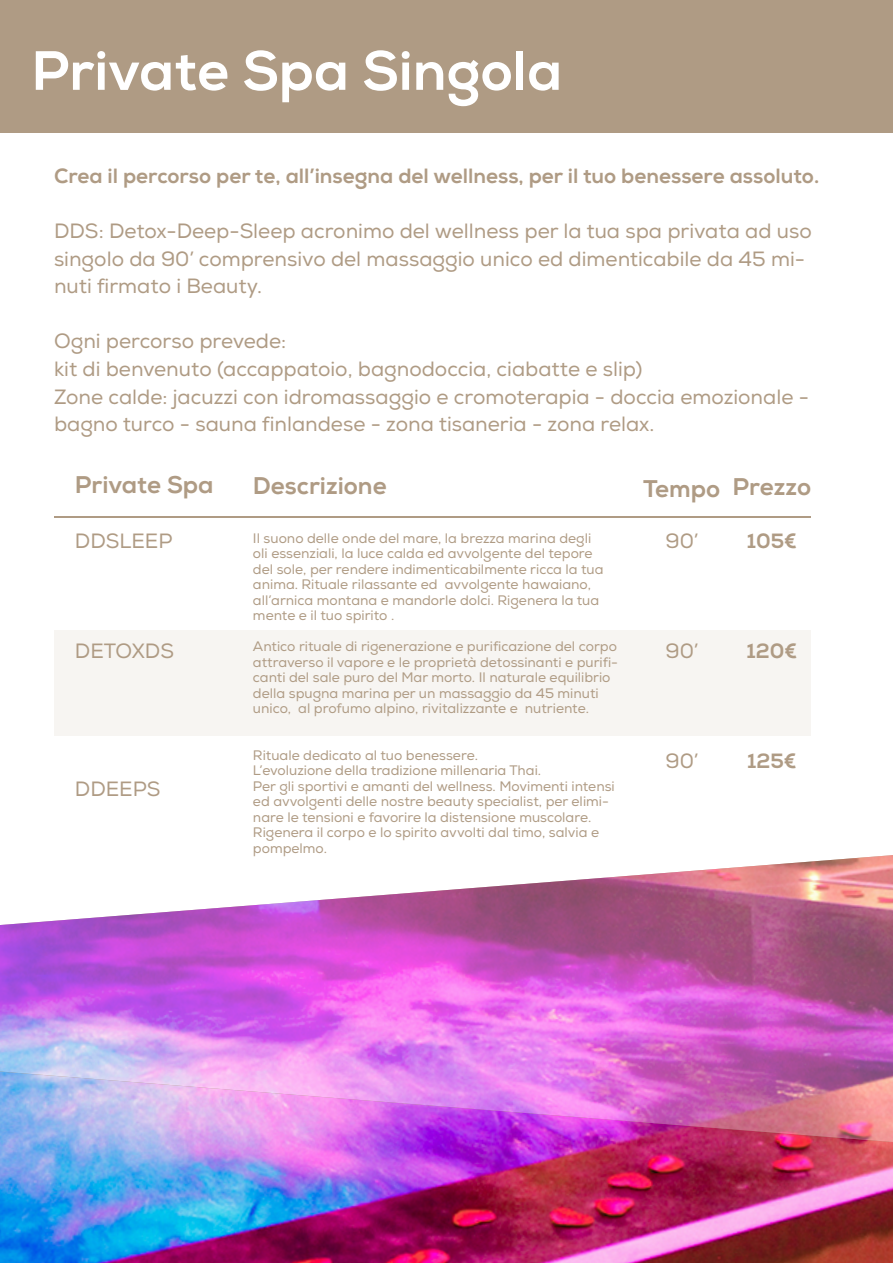
<style>
.page{position:relative;width:893px;height:1263px;background:#fff}
.page>*{position:absolute;margin:0;border:0;box-sizing:border-box;transform-origin:0 0}
.t1{font:55.2px "Nexa X Bold";color:#fff}
.t2{font:24.15px "Nexa X Bold";color:#af9b84}
.t3{font:20.7px/27.5px "Nexa";color:#af9b84}
.t4{font:20.7px "Nexa X Bold";color:#af9b84}
.t5{font:13.8px/15.5px "Nexa";color:#af9b84}
</style>
<div class="page">
<div style="left:0;top:0;width:893px;height:132px;background:#af9b84"></div>
<img style="left:0;top:855px;width:893px;height:146px">
<img style="left:0;top:1001px;width:893px;height:262px">
<hr style="left:54px;top:516px;width:756px;height:1px;background:#af9b84">
<div style="left:54px;top:630px;width:756px;height:106px;background:#f7f5f2"></div>
<h1 class="t1" style="left:31px;top:37px;width:533px">Private Spa Singola</h1>
<h3 class="t4" style="left:54px;top:163px;width:767px">Crea il percorso per te, all’insegna del wellness, per il tuo benessere assoluto.</h3>
<h3 class="t3" style="left:54px;top:218px;width:759px">DDS: Detox-Deep-Sleep acronimo del wellness per la tua spa privata ad uso singolo da 90’ comprensivo del massaggio unico ed dimenticabile da 45 mi&shy;nuti firmato i Beauty.</h3>
<h3 class="t3" style="left:54px;top:328px;width:756px">Ogni percorso prevede:<br>kit di benvenuto (accappatoio, bagnodoccia, ciabatte e slip)<br>Zone calde: jacuzzi con idromassaggio e cromoterapia - doccia emozionale - bagno turco - sauna finlandese - zona tisaneria - zona relax.</h3>
<h2 class="t2" style="left:75px;top:470px;width:140px">Private Spa</h2>
<h3 class="t3" style="left:75px;top:527px;width:99px">DDSLEEP</h3>
<h2 class="t2" style="left:253px;top:471px;width:135px">Descrizione</h2>
<h2 class="t2" style="left:643px;top:473px;width:79px">Tempo</h2>
<h2 class="t2" style="left:733px;top:472px;width:80px">Prezzo</h2>
<h3 class="t4" style="left:747px;top:528px;width:52px">105€</h3>
<h3 class="t3" style="left:665px;top:527px;width:35px">90’</h3>
<p class="t5" style="left:253px;top:531px;width:352px">Il suono delle onde del mare, la brezza marina degli oli essenziali, la luce calda ed avvolgente del tepore del sole, per rendere indimenticabilmente ricca la tua anima. Rituale rilassante ed avvolgente hawaiano, all’arnica montana e mandorle dolci. Rigenera la tua mente e il tuo spirito .</p>
<p class="t5" style="left:253px;top:639px;width:367px">Antico rituale di rigenerazione e purificazione del corpo attraverso il vapore e le proprietà detossinanti e purifi&shy;canti del sale puro del Mar morto. Il naturale equilibrio della spugna marina per un massaggio da 45 minuti unico, al profumo alpino, rivitalizzante e nutriente.</p>
<p class="t5" style="left:253px;top:747px;width:363px">Rituale dedicato al tuo benessere.<br>L’evoluzione della tradizione millenaria Thai.<br>Per gli sportivi e amanti del wellness. Movimenti intensi ed avvolgenti delle nostre beauty specialist, per elimi&shy;nare le tensioni e favorire la distensione muscolare.<br>Rigenera il corpo e lo spirito avvolti dal timo, salvia e pompelmo.</p>
<h3 class="t4" style="left:747px;top:638px;width:52px">120€</h3>
<h3 class="t3" style="left:75px;top:637px;width:101px">DETOXDS</h3>
<h3 class="t3" style="left:665px;top:637px;width:35px">90’</h3>
<h3 class="t3" style="left:665px;top:747px;width:35px">90’</h3>
<h3 class="t4" style="left:747px;top:748px;width:51px">125€</h3>
<h3 class="t3" style="left:75px;top:775px;width:87px">DDEEPS</h3>
</div>
